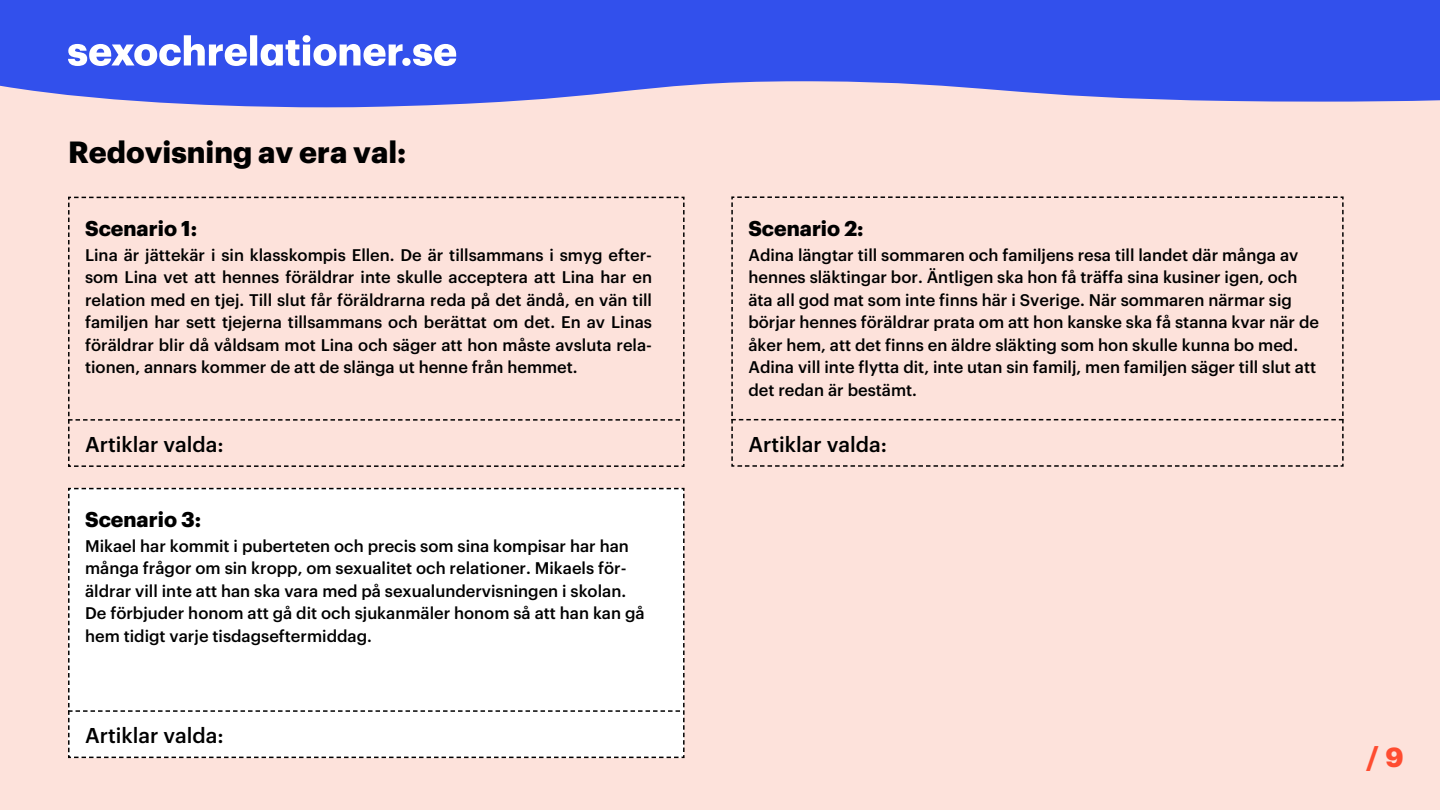
<style>
.page{position:relative;width:1440px;height:810px;background:#fde2db}
.page>*{position:absolute;margin:0;border:0;box-sizing:border-box;transform-origin:0 0}
.t1{font:700 30px "Graphik";color:#000}
.t2{font:700 27px "Graphik";color:#ff4c30}
.t3{font:500 21px "Graphik";color:#000}
.t4{font:700 21px "Graphik";color:#000}
.t5{font:500 16.5px/22.5px "Graphik";color:#000}
</style>
<div class="page">
<svg style="left:68px;top:197px;width:617px;height:270px"></svg>
<div style="left:68px;top:488px;width:617px;height:270px;background:#fff"></div>
<svg style="left:0;top:0;width:1440px;height:107px;background:#4860ea"></svg>
<svg style="left:68px;top:35px;width:364px;height:31px;background:#8d9df4"></svg>
<svg style="left:731px;top:196px;width:613px;height:271px"></svg>
<p class="t1" style="left:68px;top:138px;width:340px">Redovisning av era val:</p>
<p class="t4" style="left:85px;top:219px;width:114px">Scenario 1:</p>
<h3 class="t5" style="left:85px;top:244px;width:568px;text-align:justify">Lina är jättekär i sin klasskompis Ellen. De är tillsammans i smyg efter&shy;som Lina vet att hennes föräldrar inte skulle acceptera att Lina har en relation med en tjej. Till slut får föräldrarna reda på det ändå, en vän till familjen har sett tjejerna tillsammans och berättat om det. En av Linas föräldrar blir då våldsam mot Lina och säger att hon måste avsluta rela&shy;tionen, annars kommer de att de slänga ut henne från hemmet.</h3>
<h3 class="t3" style="left:85px;top:435px;width:140px">Artiklar valda:</h3>
<p class="t4" style="left:85px;top:510px;width:118px">Scenario 3:</p>
<p class="t5" style="left:85px;top:535px;width:561px">Mikael har kommit i puberteten och precis som sina kompisar har han många frågor om sin kropp, om sexualitet och relationer. Mikaels för&shy;äldrar vill inte att han ska vara med på sexualundervisningen i skolan.<br>De förbjuder honom att gå dit och sjukanmäler honom så att han kan gå hem tidigt varje tisdagseftermiddag.</p>
<p class="t3" style="left:85px;top:726px;width:140px">Artiklar valda:</p>
<p class="t4" style="left:748px;top:219px;width:117px">Scenario 2:</p>
<h3 class="t5" style="left:748px;top:244px;width:572px">Adina längtar till sommaren och familjens resa till landet där många av hennes släktingar bor. Äntligen ska hon få träffa sina kusiner igen, och äta all god mat som inte finns här i Sverige. När sommaren närmar sig börjar hennes föräldrar prata om att hon kanske ska få stanna kvar när de åker hem, att det finns en äldre släkting som hon skulle kunna bo med.<br>Adina vill inte flytta dit, inte utan sin familj, men familjen säger till slut att det redan är bestämt.</h3>
<h2 class="t3" style="left:748px;top:435px;width:140px">Artiklar valda:</h2>
<h1 class="t2" style="left:1367px;top:745px;width:38px">/ 9</h1>
</div>
